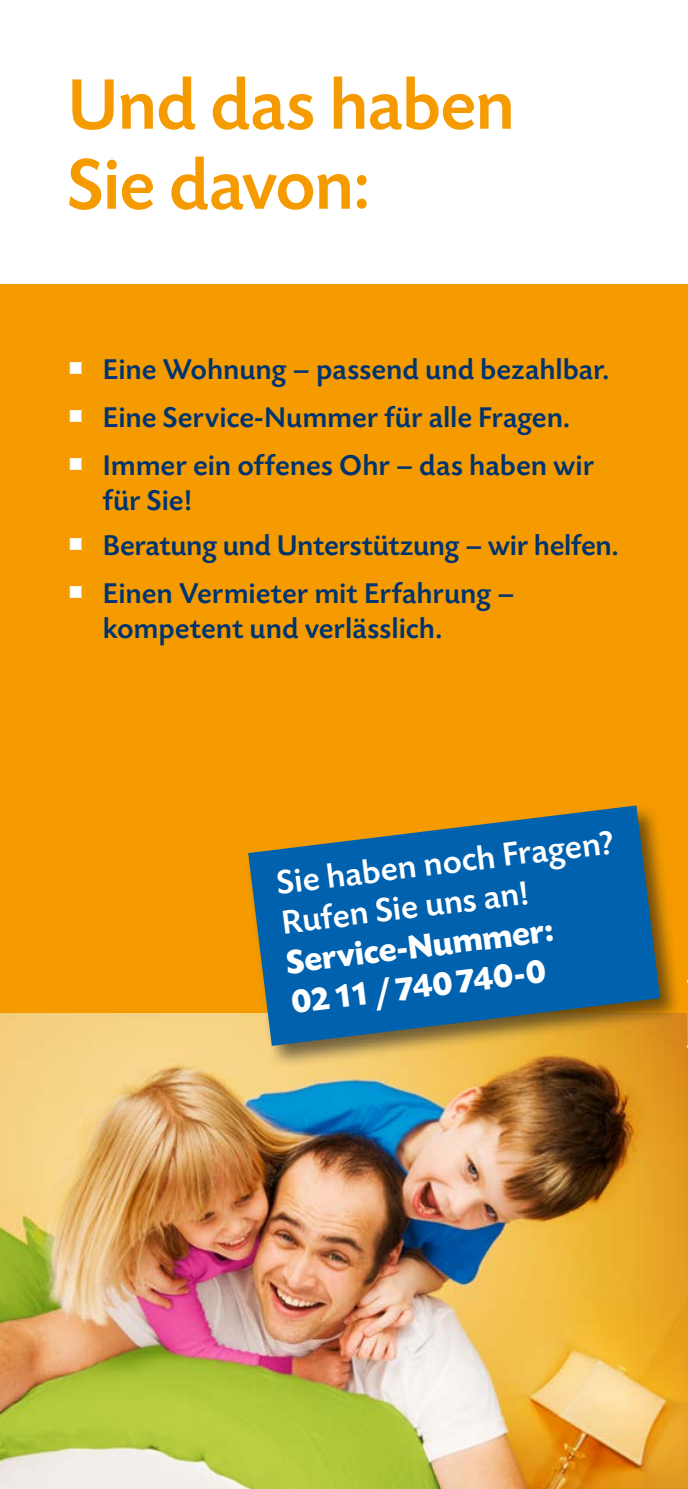
<style>
.page{position:relative;width:688px;height:1489px;background:#fff}
.page>*{position:absolute;margin:0;border:0;box-sizing:border-box;transform-origin:0 0}
.t1{font:500 75px/80px "Today Sans BEF";letter-spacing:-.015em;color:#f59b00}
.t2{font:500 35px/40px "Today Sans BEF";color:#fff}
.t3{font:700 35px/40px "Today Sans BEF";color:#fff}
.t4{font:500 30px/47.8px "Today Sans BEF";color:#003470}
</style>
<div class="page">
<div style="left:0;top:0;width:687px;height:1488px;background:#f59b00"></div>
<svg style="left:687px;top:1013px;width:1px;height:475px"></svg>
<div style="left:0;top:0;width:687px;height:283px;background:#fff"></div>
<img style="left:0;top:1013px;width:687px;height:475px">
<svg style="left:684px;top:1013px;width:3px;height:35px"></svg>
<div style="left:245px;top:802px;width:438px;height:266px;background:#181716;opacity:.6"></div>
<svg style="left:248px;top:805px;width:411px;height:240px;background:#316c8b"></svg>
<h1 class="t1" style="left:67px;top:67px;width:449px">Und das haben<br>Sie davon:</h1>
<p class="t4" style="left:103px;top:347px;width:508px">Eine Wohnung – passend und bezahlbar.<br>Eine Service-Nummer für alle Fragen.<br>Immer ein offenes Ohr – das haben wir</p>
<p class="t4" style="left:103px;top:479px;width:517px;line-height:44.8px">für Sie!<br>Beratung und Unterstützung – wir helfen.</p>
<p class="t4" style="left:103px;top:576px;width:413px;line-height:35px">Einen Vermieter mit Erfahrung – kompetent und verlässlich.</p>
<p class="t2" style="left:274px;top:864px;width:341px;rotate:-7deg">Sie haben noch Fragen?<br>Rufen Sie uns an!</p>
<p class="t3" style="left:284px;top:943px;width:270px;rotate:-7deg">Service-Nummer:<br>0211/740740-0</p>
</div>
